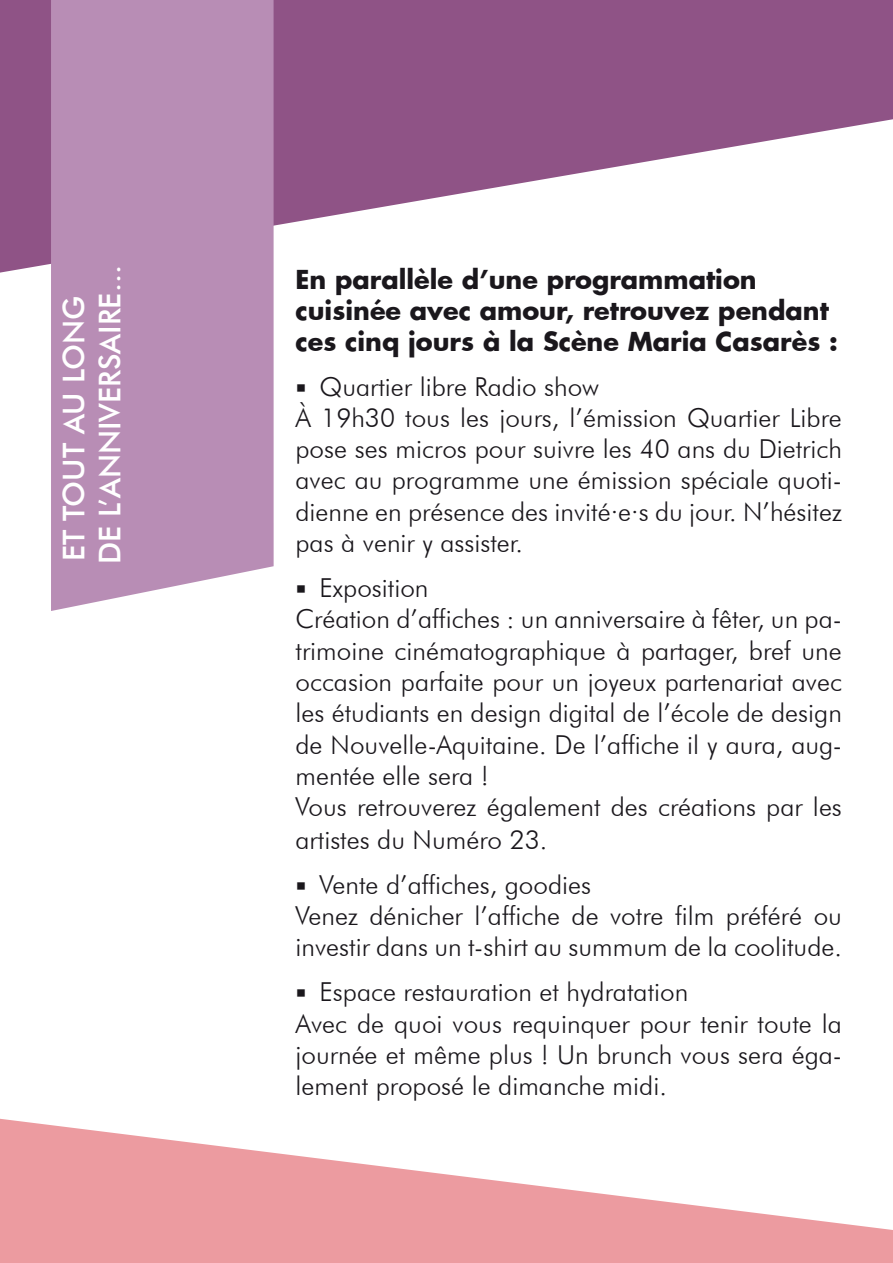
<style>
.page{position:relative;width:893px;height:1263px;background:#fff}
.page>*{position:absolute;margin:0;border:0;box-sizing:border-box;transform-origin:0 0}
.t1{font:500 30px/36px "Futura BT";color:#fff}
.t2{font:300 26.1px/31.2px "Futura BT";color:#1a171c}
.t3{font:700 25.5px/30.6px "Futura";color:#1a171c}
</style>
<div class="page">
<svg style="left:0;top:0;width:893px;height:273px;fill:#8f5386"></svg>
<svg style="left:0;top:1119px;width:893px;height:144px;fill:#ec9ba0"></svg>
<div style="left:51px;top:0;width:223px;height:611px;background:#b88db5"></div>
<p class="t1" style="left:56px;top:564px;width:301px;rotate:-90deg">ET TOUT AU LONG<br>DE L’ANNIVERSAIRE...</p>
<p class="t3" style="left:296px;top:264px;width:544px">En parallèle d’une programmation cuisinée avec amour, retrouvez pendant ces cinq jours à la Scène Maria Casarès :</p>
<p class="t2" style="left:296px;top:370px;width:548px;text-indent:24px">Quartier libre Radio show<br>À 19h30 tous les jours, l’émission Quartier Libre pose ses micros pour suivre les 40 ans du Dietrich avec au programme une émission spéciale quoti&shy;dienne en présence des invité·e·s du jour. N’hésitez pas à venir y assister.</p>
<p class="t2" style="left:296px;top:572px;width:548px;text-indent:24px">Exposition<br>Création d’affiches : un anniversaire à fêter, un pa&shy;trimoine cinématographique à partager, bref une occasion parfaite pour un joyeux partenariat avec les étudiants en design digital de l’école de design de Nouvelle-Aquitaine. De l’affiche il y aura, aug&shy;mentée elle sera !<br>Vous retrouverez également des créations par les artistes du Numéro 23.</p>
<p class="t2" style="left:296px;top:869px;width:548px;text-indent:24px">Vente d’affiches, goodies<br>Venez dénicher l’affiche de votre film préféré ou investir dans un t-shirt au summum de la coolitude.</p>
<p class="t2" style="left:296px;top:976px;width:548px;text-indent:24px">Espace restauration et hydratation<br>Avec de quoi vous requinquer pour tenir toute la journée et même plus ! Un brunch vous sera éga&shy;lement proposé le dimanche midi.</p>
</div>
